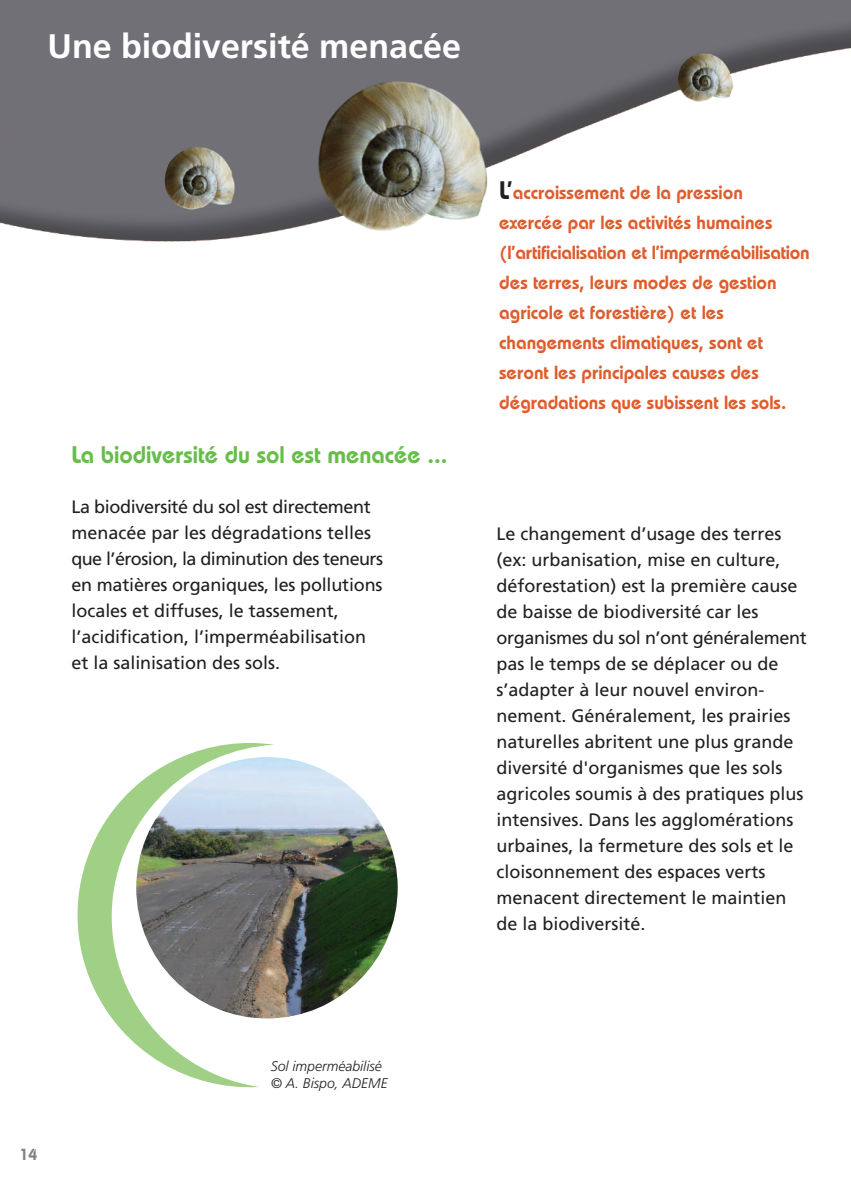
<style>
.page{position:relative;width:851px;height:1191px;background:#fff}
.page>*{position:absolute;margin:0;border:0;box-sizing:border-box;transform-origin:0 0}
.t1{font:700 34px "Frutiger";color:#fff}
.t2{font:600 24px "Bauhaus";color:#67bd4a}
.t3{font:600 19px/30px "Bauhaus";color:#df5c2c}
.t4{font:18px/26px "Frutiger";color:#231f20}
.t5{font:600 16px "Bauhaus";color:#808285}
.t6{font:italic 300 14px/16.8px "Frutiger";color:#231f20}
.s1{font-size:25.2px;color:#231f20}
</style>
<div class="page">
<img style="left:0;top:0;width:850px;height:1088px">
<svg style="left:77px;top:743px;width:197px;height:344px"></svg>
<img style="left:136px;top:757px;width:261px;height:261px;border-radius:50%">
<h1 class="t1" style="left:47px;top:32px;width:415px">Une biodiversité menacée</h1>
<h2 class="t2" style="left:72px;top:446px;width:377px">La biodiversité du sol est menacée ...</h2>
<p class="t4" style="left:71px;top:495px;width:313px">La biodiversité du sol est directement menacée par les dégradations telles que l’érosion, la diminution des teneurs en matières organiques, les pollutions locales et diffuses, le tassement, l’acidification, l’imperméabilisation et la salinisation des sols.</p>
<p class="t3" style="left:499px;top:180px;width:312px"><span class="s1">L’</span>accroissement de la pression exercée par les activités humaines (l’artificialisation et l’imperméabilisation des terres, leurs modes de gestion agricole et forestière) et les changements climatiques, sont et seront les principales causes des dégradations que subissent les sols.</p>
<p class="t4" style="left:496px;top:522px;width:311px">Le changement d’usage des terres (ex: urbanisation, mise en culture, déforestation) est la première cause de baisse de biodiversité car les organismes du sol n’ont généralement pas le temps de se déplacer ou de s’adapter à leur nouvel environ&shy;nement. Généralement, les prairies naturelles abritent une plus grande diversité d'organismes que les sols agricoles soumis à des pratiques plus intensives. Dans les agglomérations urbaines, la fermeture des sols et le cloisonnement des espaces verts menacent directement le maintien de la biodiversité.</p>
<p class="t5" style="left:20px;top:1149px;width:19px">14</p>
<p class="t6" style="left:271px;top:1059px;width:118px">Sol imperméabilisé © A. Bispo, ADEME</p>
</div>
